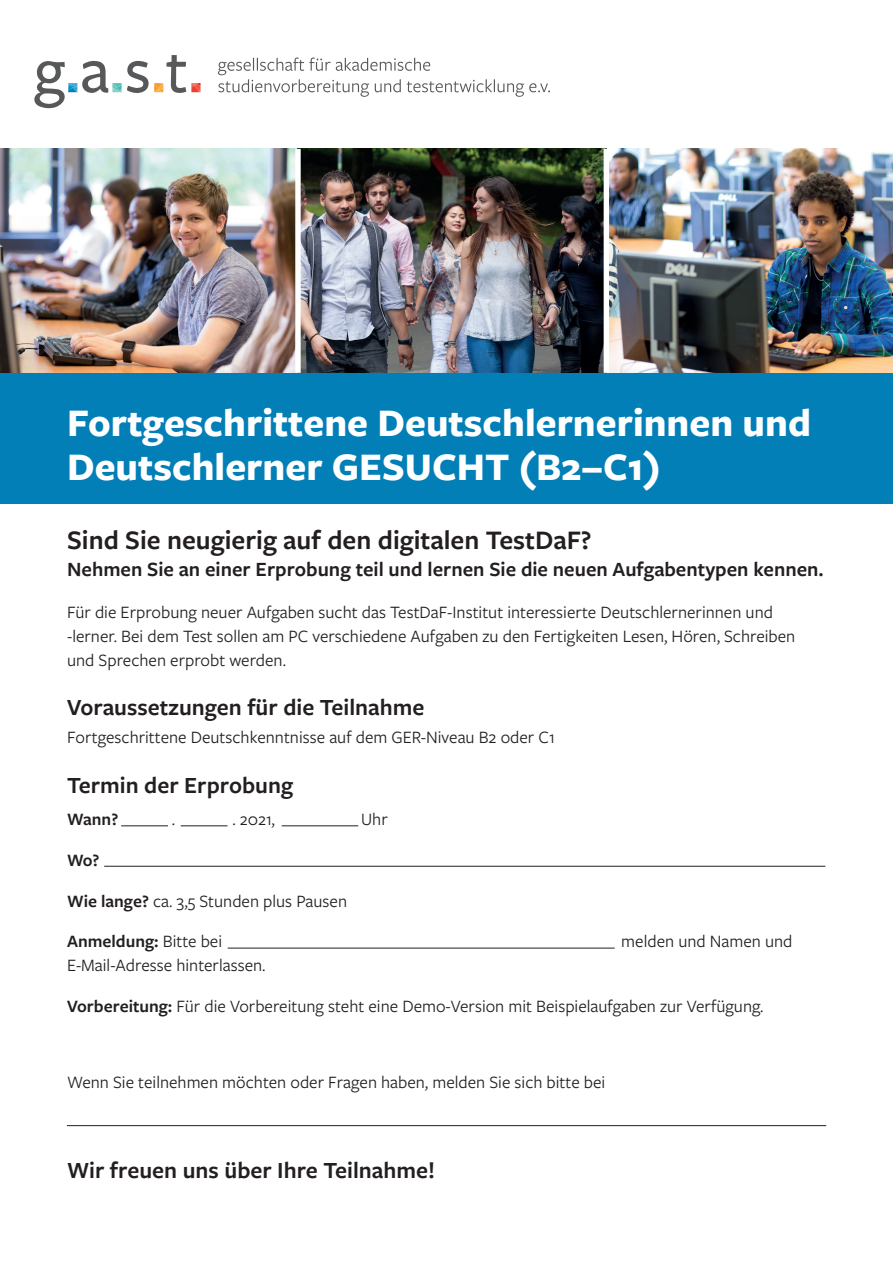
<style>
.page{position:relative;width:893px;height:1263px;background:#fff}
.page>*{position:absolute;margin:0;border:0;box-sizing:border-box;transform-origin:0 0}
.t1{font:700 40.5px/43.5px "Freight Sans Pro";color:#fff}
.t2{font:600 27.75px "Freight Sans Pro";color:#231f20}
.t3{font:600 24px "Freight Sans Pro";color:#231f20}
.t4{font:600 21px "Freight Sans Pro";color:#231f20}
.t5{font:18px/23.9px "Freight Sans Pro";color:#231f20}
.t6{font:600 18px "Freight Sans Pro";color:#231f20}
.s1{font-weight:600}
.s2{font-weight:400}
</style>
<div class="page">
<div style="left:0;top:372px;width:893px;height:132px;background:#037fb7"></div>
<svg style="left:34px;top:55px;width:167px;height:53px"></svg>
<svg style="left:218px;top:58px;width:332px;height:39px"></svg>
<img style="left:0;top:149px;width:893px;height:224px">
<div style="left:295px;top:149px;width:6px;height:224px;background:#fff"></div>
<div style="left:604px;top:149px;width:5px;height:224px;background:#fff"></div>
<hr style="left:121px;top:825px;width:47px;height:1px;background:#231f20">
<hr style="left:181px;top:825px;width:46px;height:1px;background:#231f20">
<hr style="left:282px;top:825px;width:76px;height:1px;background:#231f20">
<hr style="left:104px;top:866px;width:721px;height:1px;background:#231f20">
<hr style="left:228px;top:948px;width:387px;height:1px;background:#231f20">
<hr style="left:67px;top:1125px;width:759px;height:1px;background:#231f20">
<h1 class="t1" style="left:67px;top:400px;width:746px">Fortgeschrittene Deutschlernerinnen und<br>Deutschlerner GESUCHT (B2–C1)</h1>
<h2 class="t2" style="left:67px;top:521px;width:526px">Sind Sie neugierig auf den digitalen TestDaF?</h2>
<p class="t4" style="left:67px;top:555px;width:758px">Nehmen Sie an einer Erprobung teil und lernen Sie die neuen Aufgabentypen kennen.</p>
<p class="t5" style="left:67px;top:600px;width:730px">Für die Erprobung neuer Aufgaben sucht das TestDaF-Institut interessierte Deutschlernerinnen und -lerner. Bei dem Test sollen am PC verschiedene Aufgaben zu den Fertigkeiten Lesen, Hören, Schreiben und Sprechen erprobt werden.</p>
<h3 class="t3" style="left:67px;top:691px;width:359px">Voraussetzungen für die Teilnahme</h3>
<p class="t5" style="left:67px;top:725px;width:489px">Fortgeschrittene Deutschkenntnisse auf dem GER-Niveau B2 oder C1</p>
<h3 class="t3" style="left:67px;top:768px;width:228px">Termin der Erprobung</h3>
<p class="t6" style="left:67px;top:807px;width:53px">Wann?</p>
<p class="t5" style="left:172px;top:806px;width:5px">.</p>
<p class="t5" style="left:232px;top:806px;width:44px">. 2021,</p>
<p class="t5" style="left:361px;top:806px;width:28px">Uhr</p>
<p class="t6" style="left:67px;top:848px;width:34px">Wo?</p>
<p class="t5" style="left:67px;top:888px;width:282px"><span class="s1">Wie lange?</span> ca. 3,5 Stunden plus Pausen</p>
<p class="t6" style="left:67px;top:929px;width:157px">Anmeldung: <span class="s2">Bitte bei</span></p>
<p class="t5" style="left:621px;top:929px;width:173px">melden und Namen und</p>
<p class="t5" style="left:67px;top:953px;width:200px">E-Mail-Adresse hinterlassen.</p>
<p class="t5" style="left:67px;top:993px;width:698px"><span class="s1">Vorbereitung:</span> Für die Vorbereitung steht eine Demo-Version mit Beispielaufgaben zur Verfügung.</p>
<p class="t5" style="left:67px;top:1069px;width:540px">Wenn Sie teilnehmen möchten oder Fragen haben, melden Sie sich bitte bei</p>
<h3 class="t3" style="left:67px;top:1154px;width:369px">Wir freuen uns über Ihre Teilnahme!</h3>
</div>
